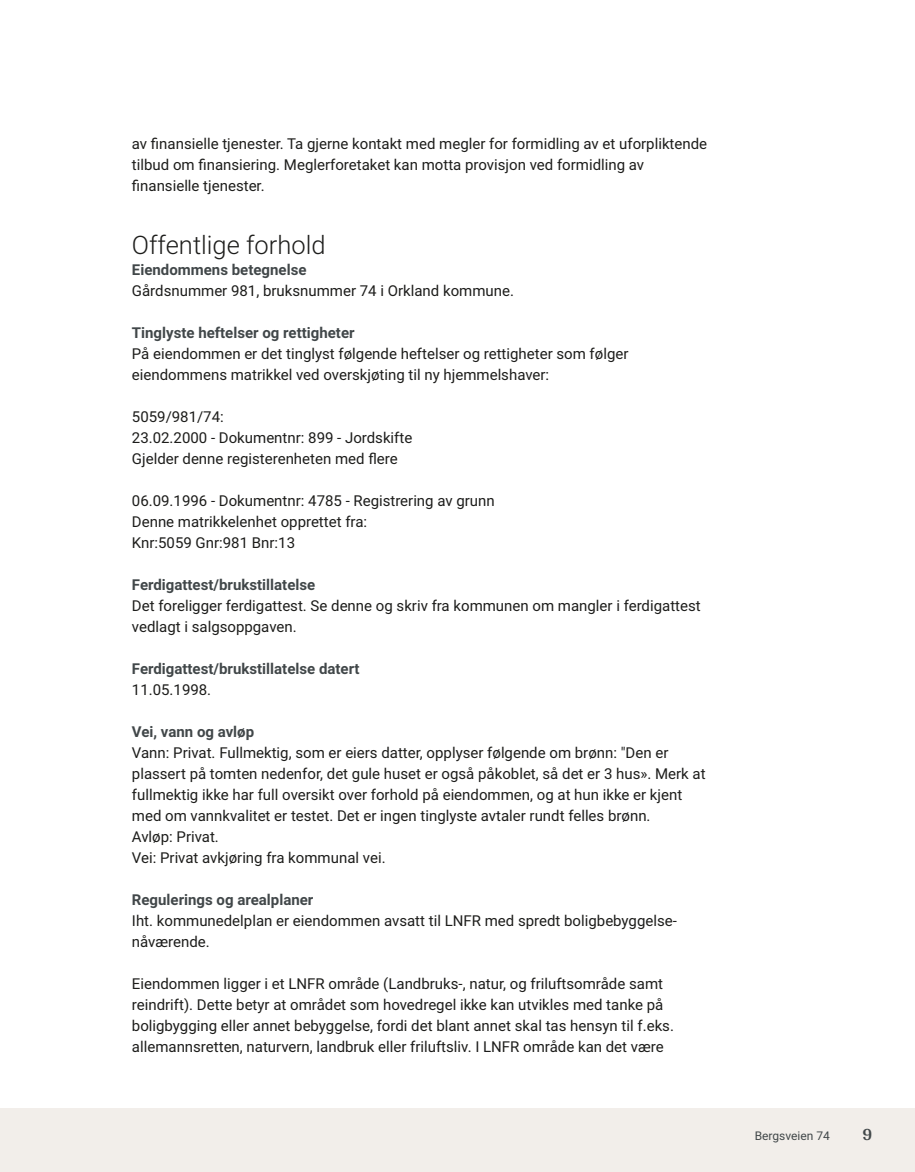
<style>
.page{position:relative;width:915px;height:1172px;background:#fff}
.page>*{position:absolute;margin:0;border:0;box-sizing:border-box;transform-origin:0 0}
.t1{font:300 25.5px "Roboto Vitec";color:#1d1d1b}
.t2{font:700 18px "Arya";color:#414749}
.t3{font:15px/21px "Roboto Vitec";color:#1d1d1b}
.t4{font:700 15px "Roboto Vitec";color:#414749}
.t5{font:12px "Roboto Vitec";color:#414749}
</style>
<div class="page">
<div style="left:0;top:1108px;width:914px;height:64px;background:#f2eeea"></div>
<p class="t3" style="left:132px;top:132px;width:576px">av finansielle tjenester. Ta gjerne kontakt med megler for formidling av et uforpliktende tilbud om finansiering. Meglerforetaket kan motta provisjon ved formidling av finansielle tjenester.</p>
<h1 class="t1" style="left:132px;top:227px;width:195px">Offentlige forhold</h1>
<p class="t4" style="left:132px;top:259px;width:176px">Eiendommens betegnelse</p>
<p class="t3" style="left:132px;top:279px;width:383px">Gårdsnummer 981, bruksnummer 74 i Orkland kommune.</p>
<p class="t4" style="left:132px;top:322px;width:224px">Tinglyste heftelser og rettigheter</p>
<p class="t3" style="left:132px;top:342px;width:498px">På eiendommen er det tinglyst følgende heftelser og rettigheter som følger eiendommens matrikkel ved overskjøting til ny hjemmelshaver:</p>
<p class="t3" style="left:132px;top:405px;width:282px">5059/981/74:<br>23.02.2000 ‑ Dokumentnr: 899 ‑ Jordskifte<br>Gjelder denne registerenheten med flere</p>
<p class="t3" style="left:132px;top:489px;width:364px">06.09.1996 ‑ Dokumentnr: 4785 ‑ Registrering av grunn<br>Denne matrikkelenhet opprettet fra:<br>Knr:5059 Gnr:981 Bnr:13</p>
<p class="t4" style="left:132px;top:574px;width:185px">Ferdigattest/brukstillatelse</p>
<p class="t3" style="left:132px;top:594px;width:570px">Det foreligger ferdigattest. Se denne og skriv fra kommunen om mangler i ferdigattest vedlagt i salgsoppgaven.</p>
<p class="t4" style="left:132px;top:658px;width:229px">Ferdigattest/brukstillatelse datert</p>
<p class="t3" style="left:132px;top:678px;width:81px">11.05.1998.</p>
<p class="t4" style="left:132px;top:721px;width:124px">Vei, vann og avløp</p>
<p class="t3" style="left:132px;top:741px;width:575px">Vann: Privat. Fullmektig, som er eiers datter, opplyser følgende om brønn: "Den er plassert på tomten nedenfor, det gule huset er også påkoblet, så det er 3 hus». Merk at fullmektig ikke har full oversikt over forhold på eiendommen, og at hun ikke er kjent med om vannkvalitet er testet. Det er ingen tinglyste avtaler rundt felles brønn.<br>Avløp: Privat.<br>Vei: Privat avkjøring fra kommunal vei.</p>
<p class="t4" style="left:132px;top:889px;width:183px">Regulerings og arealplaner</p>
<p class="t3" style="left:132px;top:909px;width:546px">Iht. kommunedelplan er eiendommen avsatt til LNFR med spredt boligbebyggelse‑ nåværende.</p>
<p class="t3" style="left:132px;top:972px;width:543px">Eiendommen ligger i et LNFR område (Landbruks‑, natur, og friluftsområde samt reindrift). Dette betyr at området som hovedregel ikke kan utvikles med tanke på boligbygging eller annet bebyggelse, fordi det blant annet skal tas hensyn til f.eks. allemannsretten, naturvern, landbruk eller friluftsliv. I LNFR område kan det være</p>
<p class="t5" style="left:754px;top:1127px;width:77px">Bergsveien 74</p>
<p class="t2" style="left:862px;top:1123px;width:11px">9</p>
</div>
